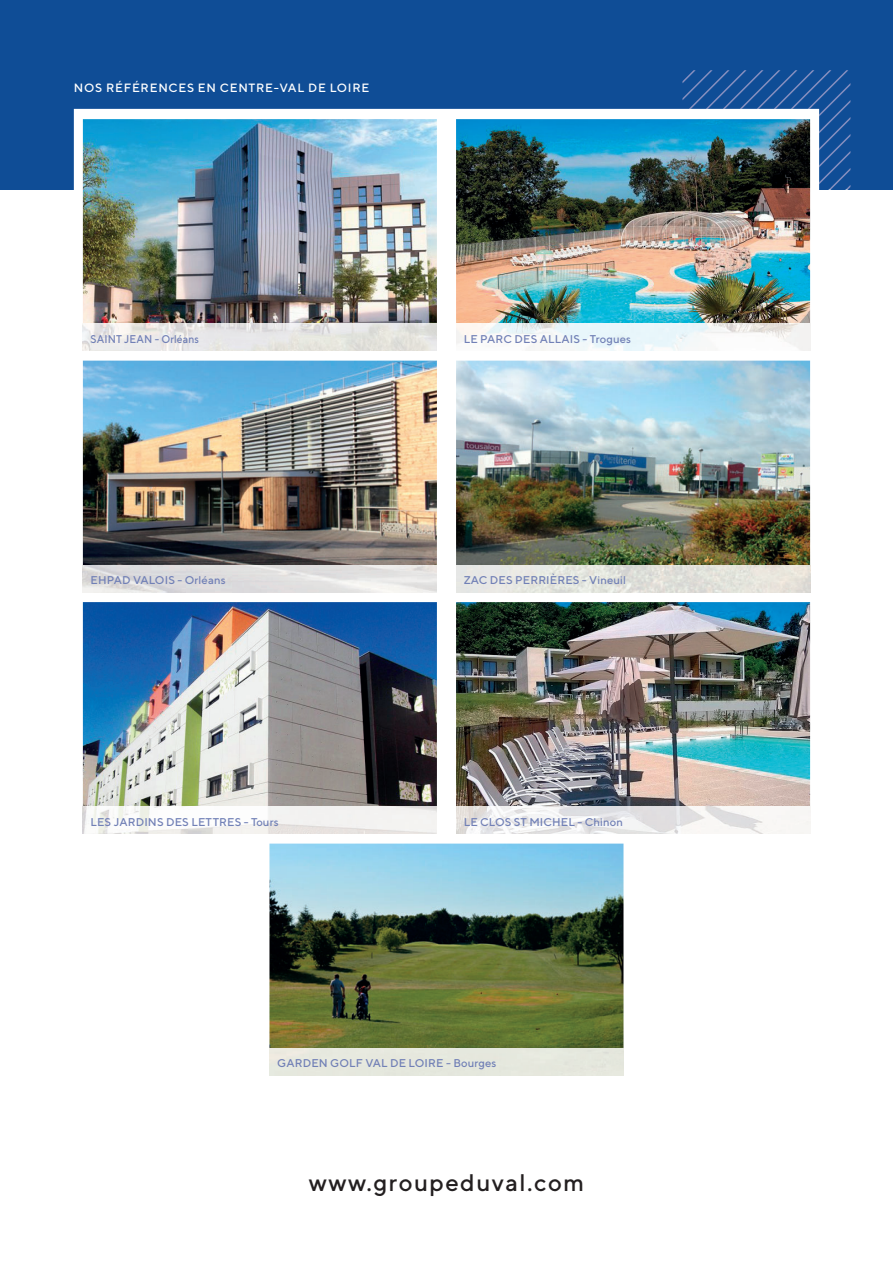
<style>
.page{position:relative;width:893px;height:1263px;background:#fff}
.page>*{position:absolute;margin:0;border:0;box-sizing:border-box;transform-origin:0 0}
.t1{font:500 24px "TT Norms";letter-spacing:.06em;color:#231f20}
.t2{font:500 12px "TT Norms";letter-spacing:.06em;color:#fff}
.t3{font:500 11.25px "TT Norms";letter-spacing:.01em;color:#7180b6}
.t4{font:500 11.25px "TT Norms";letter-spacing:.01em;color:#7180b6;scale:.92 1}
</style>
<div class="page">
<div style="left:0;top:0;width:893px;height:189px;background:#0f4d96"></div>
<svg style="left:682px;top:70px;width:168px;height:120px"></svg>
<svg style="left:74px;top:109px;width:745px;height:561px"></svg>
<img style="left:83px;top:119px;width:354px;height:205px">
<img style="left:83px;top:361px;width:354px;height:204px">
<img style="left:456px;top:361px;width:354px;height:204px">
<img style="left:83px;top:602px;width:354px;height:205px">
<img style="left:269px;top:844px;width:354px;height:204px">
<img style="left:456px;top:119px;width:354px;height:205px">
<img style="left:456px;top:602px;width:354px;height:205px">
<img style="left:83px;top:324px;width:354px;height:27px">
<img style="left:83px;top:565px;width:354px;height:27px">
<img style="left:456px;top:565px;width:354px;height:27px">
<img style="left:83px;top:807px;width:354px;height:27px">
<img style="left:456px;top:324px;width:354px;height:27px">
<img style="left:456px;top:807px;width:354px;height:27px">
<p class="t2" style="left:74px;top:84px;width:297px">NOS RÉFÉRENCES EN CENTRE-VAL DE LOIRE</p>
<p class="t4" style="left:91px;top:335px;width:119px">SAINT JEAN - Orléans</p>
<p class="t3" style="left:464px;top:335px;width:169px">LE PARC DES ALLAIS - Trogues</p>
<p class="t3" style="left:91px;top:576px;width:137px">EHPAD VALOIS - Orléans</p>
<p class="t3" style="left:464px;top:576px;width:164px">ZAC DES PERRIÈRES - Vineuil</p>
<p class="t3" style="left:91px;top:818px;width:190px">LES JARDINS DES LETTRES - Tours</p>
<p class="t3" style="left:464px;top:818px;width:161px">LE CLOS ST MICHEL - Chinon</p>
<p class="t3" style="left:277px;top:1059px;width:221px">GARDEN GOLF VAL DE LOIRE - Bourges</p>
<h1 class="t1" style="left:309px;top:1174px;width:277px">www.groupeduval.com</h1>
</div>
